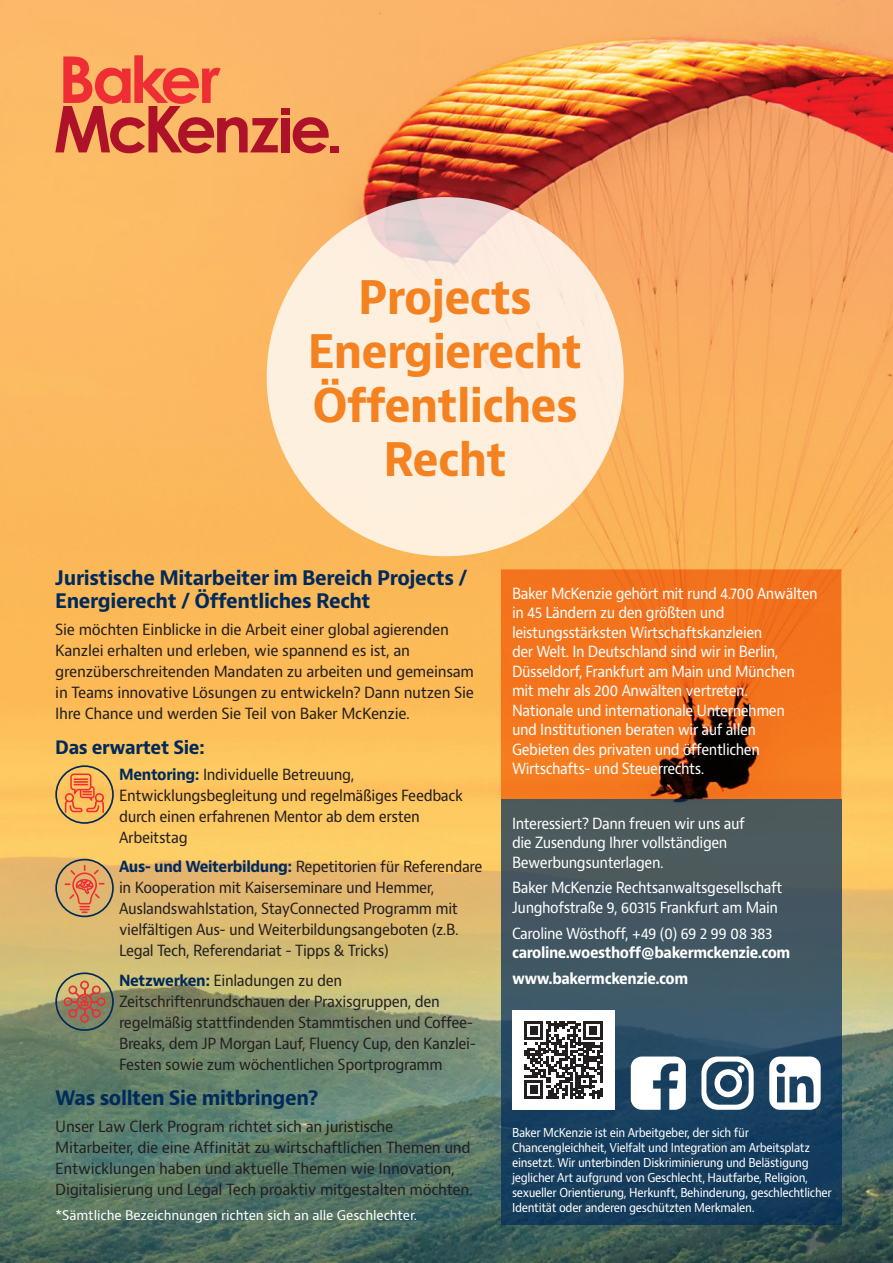
<style>
.page{position:relative;width:893px;height:1263px;background:#fff}
.page>*{position:absolute;margin:0;border:0;box-sizing:border-box;transform-origin:0 0}
.t1{font:700 45px/54px "Baker Mc Kenzie Bernini";letter-spacing:-.02em;color:#f58220;text-align:center;scale:.95 1}
.Head1{font:700 19.5px/22.5px "Baker Mc Kenzie Bernini";letter-spacing:-.02em;color:#012a5a}
.Head1-2{font:700 19.5px "Baker Mc Kenzie Bernini";letter-spacing:-.02em;color:#002a5a}
.Head1-3{font:700 18px "Baker Mc Kenzie Bernini";letter-spacing:-.02em;color:#002a5a}
.Body-indent{font:15px/21px "Baker Mc Kenzie Bernini";letter-spacing:-.025em;color:#231f20;scale:.95 1}
.Body_side{font:15px/19.5px "Baker Mc Kenzie Bernini";letter-spacing:-.03em;color:#fff;scale:.93 1}
.Body{font:15px/21px "Baker Mc Kenzie Bernini";letter-spacing:-.02em;color:#231f20}
.Body_side-2{font:700 15px/19.5px "Baker Mc Kenzie Bernini";letter-spacing:-.03em;color:#fff;scale:.93 1}
.t2{font:12.9px "Baker Mc Kenzie Bernini";letter-spacing:-.01em;color:#fff}
.Body_side-3{font:12px/15px "Baker Mc Kenzie Bernini";letter-spacing:-.03em;color:#fff;scale:.93 1}
.s1{color:#002a5a}
.s2{font-weight:700;color:#002a5a}
.s3{font-weight:400}
</style>
<div class="page">
<img style="left:0;top:0;width:893px;height:1263px">
<svg style="left:501px;top:569px;width:340px;height:230px;fill:#f3731d"></svg>
<svg style="left:501px;top:799px;width:340px;height:426px"></svg>
<svg style="left:267px;top:197px;width:357px;height:359px;fill:#feefde"></svg>
<svg style="left:55px;top:55px;width:224px;height:98px"></svg>
<svg style="left:293px;top:117px;width:36px;height:36px"></svg>
<div style="left:281px;top:118px;width:9px;height:34px;background:#ae1229"></div>
<div style="left:281px;top:109px;width:9px;height:6px;background:#ae1229"></div>
<div style="left:331px;top:146px;width:8px;height:6px;background:#ae1229"></div>
<svg style="left:631px;top:1056px;width:55px;height:54px"></svg>
<svg style="left:701px;top:1056px;width:53px;height:54px"></svg>
<div style="left:737px;top:1065px;width:7px;height:7px;background:#fff;border-radius:50%"></div>
<svg style="left:769px;top:1056px;width:52px;height:54px"></svg>
<div style="left:512px;top:1010px;width:103px;height:100px;background:#fff"></div>
<svg style="left:524px;top:1021px;width:78px;height:78px"></svg>
<div style="left:55px;top:765px;width:59px;height:59px;border:2px solid #002a5a;border-radius:50%"></div>
<svg style="left:65px;top:773px;width:39px;height:40px"></svg>
<div style="left:55px;top:859px;width:59px;height:58px;border:2px solid #002a5a;border-radius:50%"></div>
<svg style="left:65px;top:865px;width:40px;height:48px"></svg>
<div style="left:55px;top:972px;width:59px;height:59px;border:2px solid #002a5a;border-radius:50%"></div>
<svg style="left:63px;top:981px;width:43px;height:42px"></svg>
<p class="t1" style="left:358px;top:271px;width:185px">Projects</p>
<p class="t1" style="left:308px;top:325px;width:290px">Energierecht</p>
<p class="t1" style="left:312px;top:379px;width:281px">Öffentliches<br>Recht</p>
<p class="Head1" style="left:55px;top:567px;width:414px">Juristische Mitarbeiter im Bereich Projects /<br><span class="s1">Energierecht / Öffentliches Recht</span></p>
<p class="Body" style="left:55px;top:619px;width:420px">Sie möchten Einblicke in die Arbeit einer global agierenden Kanzlei erhalten und erleben, wie spannend es ist, an grenzüberschreitenden Mandaten zu arbeiten und gemeinsam in Teams innovative Lösungen zu entwickeln? Dann nutzen Sie Ihre Chance und werden Sie Teil von Baker McKenzie.</p>
<p class="Head1-3" style="left:55px;top:736px;width:151px">Das erwartet Sie:</p>
<p class="Body-indent" style="left:119px;top:764px;width:364px"><span class="s2">Mentoring:</span> Individuelle Betreuung, Entwicklungsbegleitung und regelmäßiges Feedback durch einen erfahrenen Mentor ab dem ersten Arbeitstag</p>
<p class="Body-indent" style="left:119px;top:856px;width:384px"><span class="s2">Aus- und Weiterbildung:</span> Repetitorien für Referendare in Kooperation mit Kaiserseminare und Hemmer, Auslandswahlstation, StayConnected Programm mit vielfältigen Aus- und Weiterbildungsangeboten (z.B.<br>Legal Tech, Referendariat - Tipps &amp; Tricks)</p>
<p class="Body-indent" style="left:119px;top:970px;width:377px"><span class="s2">Netzwerken:</span> Einladungen zu den Zeitschriftenrundschauen der Praxisgruppen, den regelmäßig stattfindenden Stammtischen und Coffee-Breaks, dem JP Morgan Lauf, Fluency Cup, den Kanzlei-Festen sowie zum wöchentlichen Sportprogramm</p>
<p class="Head1-2" style="left:55px;top:1085px;width:265px">Was sollten Sie mitbringen?</p>
<p class="Body" style="left:55px;top:1116px;width:419px">Unser Law Clerk Program richtet sich an juristische Mitarbeiter, die eine Affinität zu wirtschaftlichen Themen und Entwicklungen haben und aktuelle Themen wie Innovation, Digitalisierung und Legal Tech proaktiv mitgestalten möchten.</p>
<p class="t2" style="left:55px;top:1206px;width:363px">*Sämtliche Bezeichnungen richten sich an alle Geschlechter.</p>
<p class="Body_side" style="left:512px;top:584px;width:330px">Baker McKenzie gehört mit rund 4.700 Anwälten in 45 Ländern zu den größten und leistungsstärksten Wirtschaftskanzleien<br>der Welt. In Deutschland sind wir in Berlin, Düsseldorf, Frankfurt am Main und München mit mehr als 200 Anwälten vertreten.<br>Nationale und internationale Unternehmen<br>und Institutionen beraten wir auf allen<br>Gebieten des privaten und öffentlichen Wirtschafts- und Steuerrechts.</p>
<p class="Body_side" style="left:512px;top:814px;width:252px">Interessiert? Dann freuen wir uns auf die Zusendung Ihrer vollständigen<br>Bewerbungsunterlagen.</p>
<p class="Body_side" style="left:512px;top:878px;width:292px">Baker McKenzie Rechtsanwaltsgesellschaft<br>Junghofstraße 9, 60315 Frankfurt am Main</p>
<p class="Body_side-2" style="left:512px;top:924px;width:301px"><span class="s3">Caroline Wösthoff, +49 (0) 69 2 99 08 383 </span>caroline.woesthoff@bakermckenzie.com</p>
<p class="Body_side-2" style="left:512px;top:969px;width:191px">www.bakermckenzie.com</p>
<p class="Body_side-3" style="left:512px;top:1125px;width:345px">Baker McKenzie ist ein Arbeitgeber, der sich für Chancengleichheit, Vielfalt und Integration am Arbeitsplatz einsetzt. Wir unterbinden Diskriminierung und Belästigung jeglicher Art aufgrund von Geschlecht, Hautfarbe, Religion, sexueller Orientierung, Herkunft, Behinderung, geschlechtlicher Identität oder anderen geschützten Merkmalen.</p>
</div>
